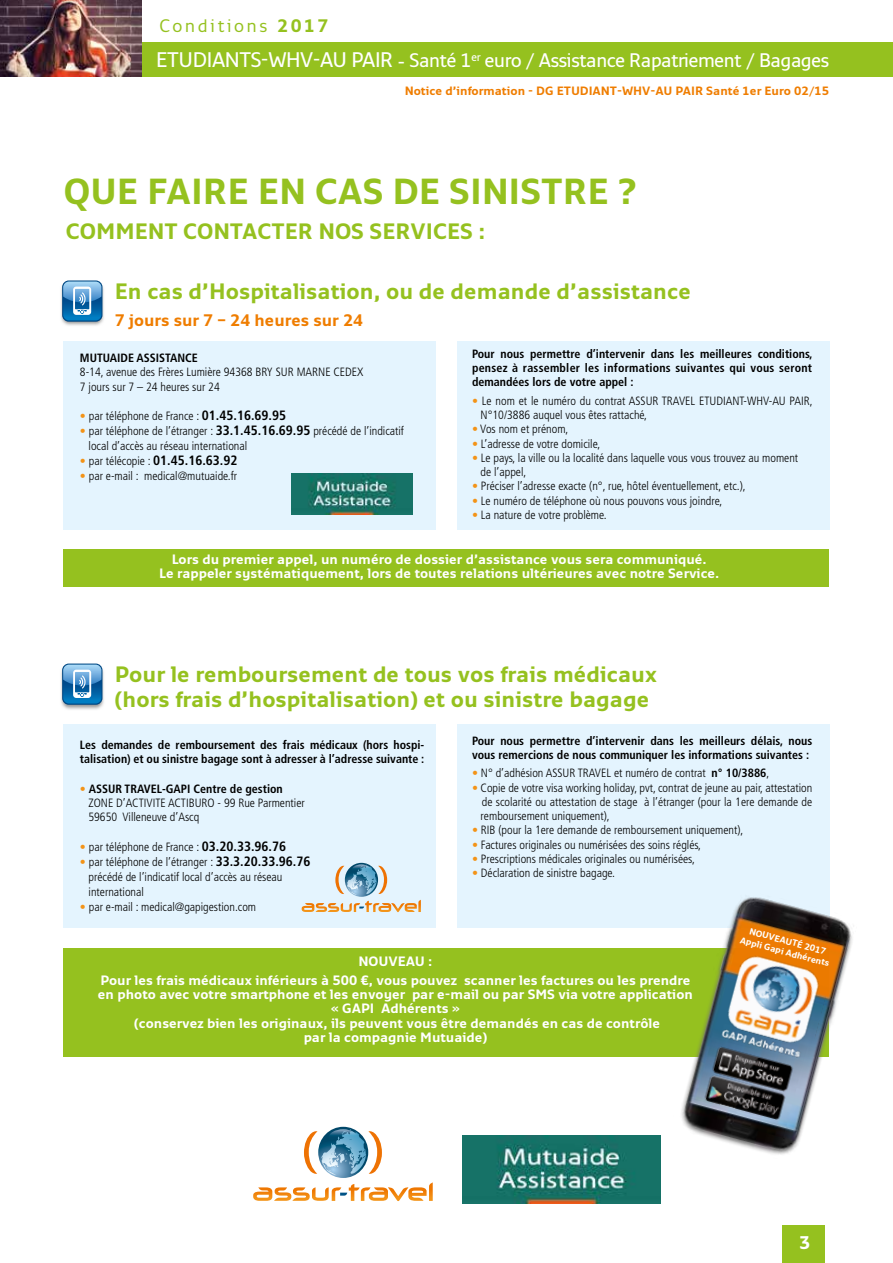
<style>
.page{position:relative;width:893px;height:1263px;background:#fff}
.page>*{position:absolute;margin:0;border:0;box-sizing:border-box;transform-origin:0 0}
.t1{font:700 36px "Monitor";color:#95c11f}
.t2{font:700 22.2px/25.2px "Monitor";color:#95c11f}
.t3{font:600 19.5px "Monitor";letter-spacing:-.02em;color:#fff}
.t4{font:700 18.15px "Monitor";color:#fff}
.t5{font:18px "Monitor";letter-spacing:.14em;color:#95c11f}
.t6{font:700 16.65px "Monitor";color:#ef7d00}
.t7{font:700 13.5px/14.2px "Monitor";color:#fff;text-align:center}
.t8{font:700 condensed 13.5px "Frutiger LT Std";color:#000}
.t9{font:300 condensed 12px/14.2px "Frutiger LT Std";color:#000}
.t10{font:700 condensed 12px/14.2px "Frutiger LT Std";color:#000}
.t11{font:700 12px "Monitor";color:#ef7d00}
.t12{font:700 9px/10.8px "Monitor";color:#fff;text-align:center}
.s1{font-weight:700}
.s2{font-size:21px}
.s3{color:#f39317}
.s4{font-weight:700;font-size:13.5px}
.s5{font-weight:300;font-size:12px;color:#f39317}
.s6{font-weight:300;font-size:12px}
</style>
<div class="page">
<div style="left:64px;top:549px;width:765px;height:37px;background:#95c11f"></div>
<div style="left:64px;top:948px;width:765px;height:109px;background:#95c11f"></div>
<div style="left:64px;top:341px;width:372px;height:188px;background:#e4f4fe"></div>
<div style="left:64px;top:725px;width:372px;height:203px;background:#e4f4fe"></div>
<div style="left:457px;top:341px;width:372px;height:188px;background:#e4f4fe"></div>
<div style="left:457px;top:725px;width:372px;height:203px;background:#e4f4fe"></div>
<img style="left:61px;top:283px;width:43px;height:43px">
<svg style="left:62px;top:280px;width:40px;height:42px"></svg>
<svg style="left:63px;top:281px;width:38px;height:39px"></svg>
<img style="left:61px;top:666px;width:43px;height:44px">
<svg style="left:62px;top:663px;width:40px;height:42px"></svg>
<svg style="left:63px;top:665px;width:38px;height:38px"></svg>
<svg style="left:302px;top:864px;width:119px;height:48px"></svg>
<img style="left:291px;top:473px;width:121px;height:41px">
<svg style="left:253px;top:1127px;width:180px;height:74px"></svg>
<img style="left:462px;top:1136px;width:198px;height:67px">
<img style="left:650px;top:871px;width:203px;height:305px">
<img style="left:709px;top:942px;width:124px;height:122px">
<img style="left:699px;top:1041px;width:99px;height:85px">
<div style="left:0;top:43px;width:893px;height:34px;background:#95c11f"></div>
<div style="left:783px;top:1225px;width:42px;height:38px;background:#95c11f"></div>
<img style="left:0;top:0;width:141px;height:77px">
<h3 class="t5" style="left:159px;top:14px;width:171px">Conditions <span class="s1">2017</span></h3>
<h3 class="t3" style="left:156px;top:48px;width:674px"><span class="s2">ETUDIANTS-WHV-AU PAIR -</span> Santé 1<sup>er</sup> euro / Assistance Rapatriement / Bagages</h3>
<p class="t11" style="left:405px;top:83px;width:426px">Notice d’information - DG ETUDIANT-WHV-AU PAIR Santé 1er Euro 02/15</p>
<h1 class="t1" style="left:64px;top:169px;width:574px">QUE FAIRE EN CAS DE SINISTRE ?</h1>
<h2 class="t2" style="left:66px;top:218px;width:421px">COMMENT CONTACTER NOS SERVICES :</h2>
<h2 class="t2" style="left:115px;top:278px;width:578px">En cas d’Hospitalisation, ou de demande d’assistance</h2>
<h3 class="t6" style="left:115px;top:309px;width:250px">7 jours sur 7 – 24 heures sur 24</h3>
<p class="t10" style="left:80px;top:351px;width:119px">MUTUAIDE ASSISTANCE</p>
<p class="t9" style="left:80px;top:365px;width:285px">8-14, avenue des Frères Lumière 94368 BRY SUR MARNE CEDEX<br>7 jours sur 7 – 24 heures sur 24</p>
<p class="t9" style="left:80px;top:409px;width:208px"><span class="s3">•</span> par téléphone de France : <span class="s4">01.45.16.69.95</span></p>
<p class="t9" style="left:89px;top:423px;width:317px;line-height:15px;text-indent:-9px"><span class="s3">•</span> par téléphone de l’étranger : <span class="s4">33.1.45.16.69.95</span> précédé de l’indicatif local d’accès au réseau international</p>
<p class="t8" style="left:80px;top:452px;width:159px"><span class="s5">•</span> <span class="s6">par télécopie :</span> 01.45.16.63.92</p>
<p class="t9" style="left:80px;top:469px;width:159px"><span class="s3">•</span> par e-mail : medical@mutuaide.fr</p>
<p class="t10" style="left:472px;top:346px;width:342px;text-align:justify">Pour nous permettre d’intervenir dans les meilleures conditions, pensez à rassembler les informations suivantes qui vous seront demandées lors de votre appel :</p>
<p class="t9" style="left:481px;top:394px;width:333px;text-indent:-9px"><span class="s3">•</span> Le nom et le numéro du contrat ASSUR TRAVEL ETUDIANT-WHV-AU PAIR,<br>N°10/3886 auquel vous êtes rattaché,</p>
<p class="t9" style="left:472px;top:422px;width:98px"><span class="s3">•</span> Vos nom et prénom,</p>
<p class="t9" style="left:472px;top:436px;width:130px"><span class="s3">•</span> L’adresse de votre domicile,</p>
<p class="t9" style="left:481px;top:451px;width:319px;text-indent:-9px"><span class="s3">•</span> Le pays, la ville ou la localité dans laquelle vous vous trouvez au moment de l’appel,</p>
<p class="t9" style="left:472px;top:479px;width:275px"><span class="s3">•</span> Préciser l’adresse exacte (n°, rue, hôtel éventuellement, etc.),</p>
<p class="t9" style="left:472px;top:493px;width:252px"><span class="s3">•</span> Le numéro de téléphone où nous pouvons vous joindre,</p>
<p class="t9" style="left:472px;top:508px;width:136px"><span class="s3">•</span> La nature de votre problème.</p>
<p class="t7" style="left:159px;top:552px;width:562px">Lors du premier appel, un numéro de dossier d’assistance vous sera communiqué.<br>Le rappeler systématiquement, lors de toutes relations ultérieures avec notre Service.</p>
<h2 class="t2" style="left:115px;top:661px;width:544px">Pour le remboursement de tous vos frais médicaux (hors frais d’hospitalisation) et ou sinistre bagage</h2>
<p class="t10" style="left:80px;top:738px;width:346px">Les demandes de remboursement des frais médicaux (hors hospi&shy;talisation) et ou sinistre bagage sont à adresser à l’adresse suivante :</p>
<p class="t9" style="left:88px;top:781px;width:218px;text-indent:-9px"><span class="s3">•</span> <span class="s1">ASSUR TRAVEL-GAPI Centre de gestion<br></span>ZONE D’ACTIVITE ACTIBURO - 99 Rue Parmentier<br>59650 Villeneuve d’Ascq</p>
<p class="t9" style="left:80px;top:840px;width:208px"><span class="s3">•</span> par téléphone de France : <span class="s4">03.20.33.96.76</span></p>
<p class="t9" style="left:89px;top:854px;width:223px;line-height:15px;text-indent:-9px"><span class="s3">•</span> par téléphone de l’étranger : <span class="s4">33.3.20.33.96.76 </span>précédé de l’indicatif local d’accès au réseau international</p>
<p class="t9" style="left:80px;top:900px;width:178px"><span class="s3">•</span> par e-mail : medical@gapigestion.com</p>
<p class="t10" style="left:472px;top:733px;width:342px">Pour nous permettre d’intervenir dans les meilleurs délais, nous vous remercions de nous communiquer les informations suivantes :</p>
<p class="t9" style="left:472px;top:766px;width:299px"><span class="s3">•</span> N° d’adhésion ASSUR TRAVEL et numéro de contrat <span class="s1">n° 10/3886</span>,</p>
<p class="t9" style="left:481px;top:780px;width:333px;text-align:justify;text-indent:-9px"><span class="s3">•</span> Copie de votre visa working holiday, pvt, contrat de jeune au pair, attestation de scolarité ou attestation de stage à l’étranger (pour la 1ere demande de remboursement uniquement),</p>
<p class="t9" style="left:472px;top:823px;width:273px"><span class="s3">•</span> RIB (pour la 1ere demande de remboursement uniquement),</p>
<p class="t9" style="left:472px;top:837px;width:231px"><span class="s3">•</span> Factures originales ou numérisées des soins réglés,</p>
<p class="t9" style="left:472px;top:852px;width:224px"><span class="s3">•</span> Prescriptions médicales originales ou numérisées,</p>
<p class="t9" style="left:472px;top:866px;width:145px"><span class="s3">•</span> Déclaration de sinistre bagage.</p>
<p class="t7" style="left:100px;top:952px;width:592px;line-height:18.5px">NOUVEAU :<br>Pour les frais médicaux inférieurs à 500 €, vous pouvez scanner les factures ou les prendre</p>
<p class="t7" style="left:98px;top:987px;width:596px">en photo avec votre smartphone et les envoyer par e-mail ou par SMS via votre application « GAPI Adhérents »<br>(conservez bien les originaux, ils peuvent vous être demandés en cas de contrôle<br>par la compagnie Mutuaide)</p>
<p class="t12" style="left:744px;top:923px;width:94px;rotate:15deg">NOUVEAUTÉ 2017<br>Appli Gapi Adhérents</p>
<h3 class="t4" style="left:799px;top:1232px;width:13px">3</h3>
</div>
